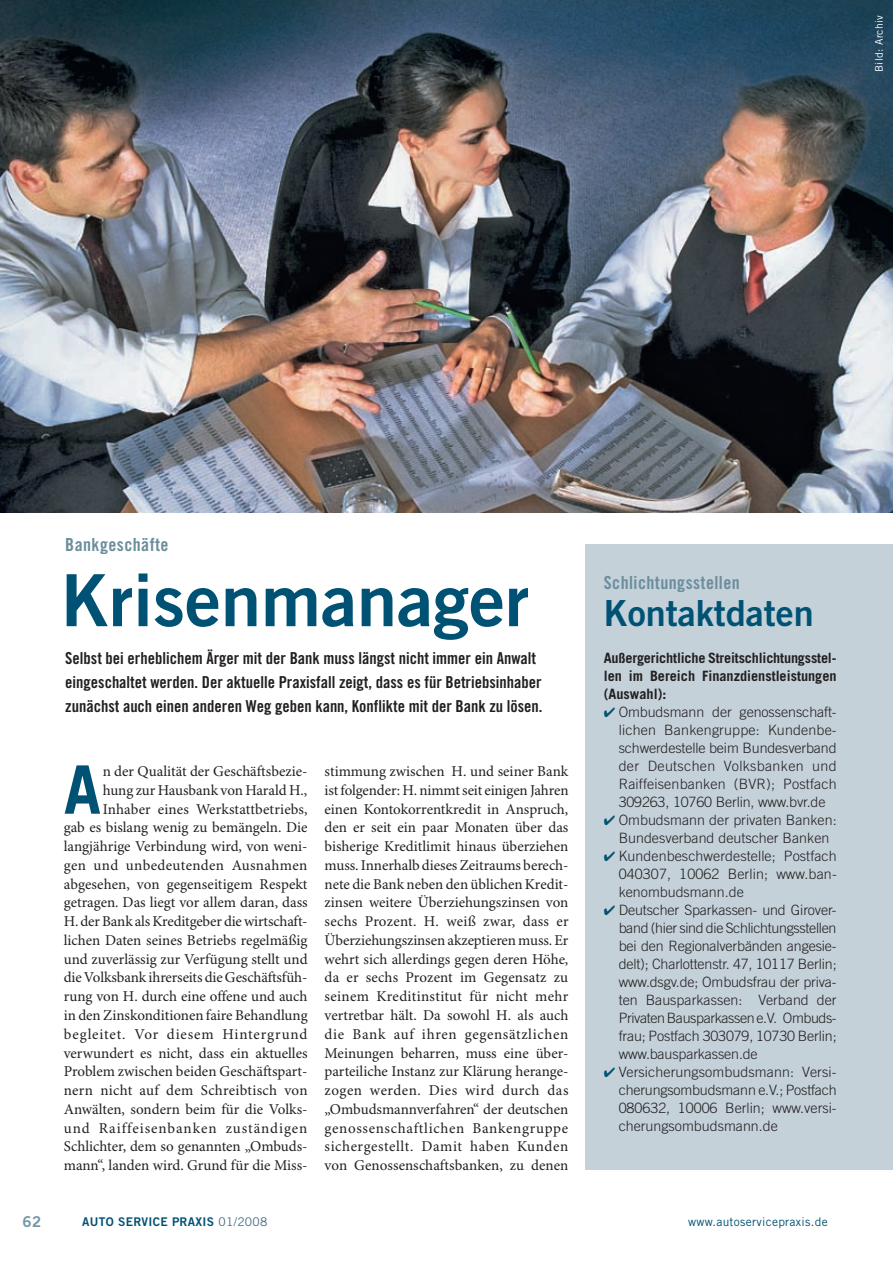
<style>
.page{position:relative;width:893px;height:1263px;background:#fff}
.page>*{position:absolute;margin:0;border:0;box-sizing:border-box;transform-origin:0 0}
.t1{font:72px "Trade Gothic LT Std Bd 2";color:#005274}
.t2{font:700 66.9px "Trade Gothic LT Std";color:#005274}
.t3{font:36px "Trade Gothic LT Std Bd 2";color:#005274}
.t4{font:18px "Trade Gothic LT Std Bd Cn 20";letter-spacing:.025em;color:#6a8d9c}
.t5{font:16.5px/24px "Trade Gothic LT Std Bd Cn 20";color:#231f20}
.t6{font:15px/18.8px "Minion Pro";color:#231f20;text-align:right}
.t7{font:15px "Trade Gothic LT Std Bd 2";color:#7195a6}
.t8{font:300 14.25px/18px "Trade Gothic LT Std";letter-spacing:-.005em;color:#231f20}
.t9{font:700 14.25px/18px "Trade Gothic LT Std";color:#231f20;text-align:justify}
.t10{font:12px "Trade Gothic LT Std Bd 2";letter-spacing:.025em;color:#005274}
.t11{font:12px "Trade Gothic LT Std";letter-spacing:.025em;color:#005274}
.t12{font:10.5px "Trade Gothic LT Std";letter-spacing:.025em;color:#fff}
.s1{font-family:"Trade Gothic LT Std";color:#456e80}
</style>
<div class="page">
<img style="left:0;top:0;width:893px;height:512px">
<div style="left:585px;top:544px;width:308px;height:626px;background:#c4d1d9"></div>
<p class="t12" style="left:873px;top:72px;width:58px;rotate:-90deg">Bild: Archiv</p>
<p class="t4" style="left:65px;top:534px;width:105px">Bankgeschäfte</p>
<h1 class="t1" style="left:61px;top:556px;width:469px">Krisenmanager</h1>
<p class="t5" style="left:65px;top:646px;width:479px">Selbst bei erheblichem Ärger mit der Bank muss längst nicht immer ein Anwalt eingeschaltet werden. Der aktuelle Praxisfall zeigt, dass es für Betriebsinhaber zunächst auch einen anderen Weg geben kann, Konflikte mit der Bank zu lösen.</p>
<h2 class="t2" style="left:64px;top:749px;width:39px">A</h2>
<p class="t6" style="left:64px;top:763px;width:245px">n der Qualität der Geschäftsbezie-<br>hung zur Hausbank von Harald H., Inhaber eines Werkstattbetriebs,<br>gab es bislang wenig zu bemängeln. Die langjährige Verbindung wird, von weni&shy;gen und unbedeutenden Ausnahmen abgesehen, von gegenseitigem Respekt getragen. Das liegt vor allem daran, dass H. der Bank als Kreditgeber die wirtschaft&shy;lichen Daten seines Betriebs regelmäßig und zuverlässig zur Verfügung stellt und die Volksbank ihrerseits die Geschäftsfüh&shy;rung von H. durch eine offene und auch in den Zinskonditionen faire Behandlung begleitet. Vor diesem Hintergrund verwundert es nicht, dass ein aktuelles Problem zwischen beiden Geschäftspart&shy;nern nicht auf dem Schreibtisch von Anwälten, sondern beim für die Volks&shy;und Raiffeisenbanken zuständigen Schlichter, dem so genannten „Ombuds&shy;mann“, landen wird. Grund für die Miss-</p>
<p class="t6" style="left:325px;top:763px;width:245px;text-align:justify">stimmung zwischen H. und seiner Bank ist folgender: H. nimmt seit einigen Jahren einen Kontokorrentkredit in Anspruch, den er seit ein paar Monaten über das bisherige Kreditlimit hinaus überziehen muss. Innerhalb dieses Zeitraums berech&shy;nete die Bank neben den üblichen Kredit&shy;zinsen weitere Überziehungszinsen von sechs Prozent. H. weiß zwar, dass er Überziehungszinsen akzeptieren muss. Er wehrt sich allerdings gegen deren Höhe, da er sechs Prozent im Gegensatz zu seinem Kreditinstitut für nicht mehr vertretbar hält. Da sowohl H. als auch die Bank auf ihren gegensätzlichen Meinungen beharren, muss eine über&shy;parteiliche Instanz zur Klärung herange&shy;zogen werden. Dies wird durch das „Ombudsmannverfahren“ der deutschen genossenschaftlichen Bankengruppe sichergestellt. Damit haben Kunden von Genossenschaftsbanken, zu denen</p>
<p class="t4" style="left:604px;top:571px;width:138px">Schlichtungsstellen</p>
<h3 class="t3" style="left:604px;top:591px;width:212px">Kontaktdaten</h3>
<p class="t9" style="left:604px;top:649px;width:234px">Außergerichtliche Streitschlichtungsstel&shy;len im Bereich Finanzdienstleistungen (Auswahl):</p>
<p class="t8" style="left:619px;top:703px;width:220px">Ombudsmann der genossenschaft&shy;lichen Bankengruppe: Kundenbe&shy;schwerdestelle beim Bundesverband der Deutschen Volksbanken und Raiffeisenbanken (BVR); Postfach 309263, 10760 Berlin, www.bvr.de Ombudsmann der privaten Banken:<br>Bundesverband deutscher Banken Kundenbeschwerdestelle; Postfach 040307, 10062 Berlin; www.ban&shy;kenombudsmann.de<br>Deutscher Sparkassen- und Girover&shy;band (hier sind die Schlichtungsstellen bei den Regionalverbänden angesie&shy;delt); Charlottenstr. 47, 10117 Berlin; www.dsgv.de; Ombudsfrau der priva&shy;ten Bausparkassen: Verband der Privaten Bausparkassen e.V. Ombuds&shy;frau; Postfach 303079, 10730 Berlin; www.bausparkassen.de Versicherungsombudsmann: Versi&shy;cherungsombudsmann e.V.; Postfach 080632, 10006 Berlin; www.versi&shy;cherungsombudsmann.de</p>
<p class="t7" style="left:23px;top:1212px;width:20px">62</p>
<p class="t10" style="left:82px;top:1214px;width:187px">AUTO SERVICE PRAXIS <span class="s1">01/2008</span></p>
<p class="t11" style="left:688px;top:1215px;width:141px">www.autoservicepraxis.de</p>
</div>
